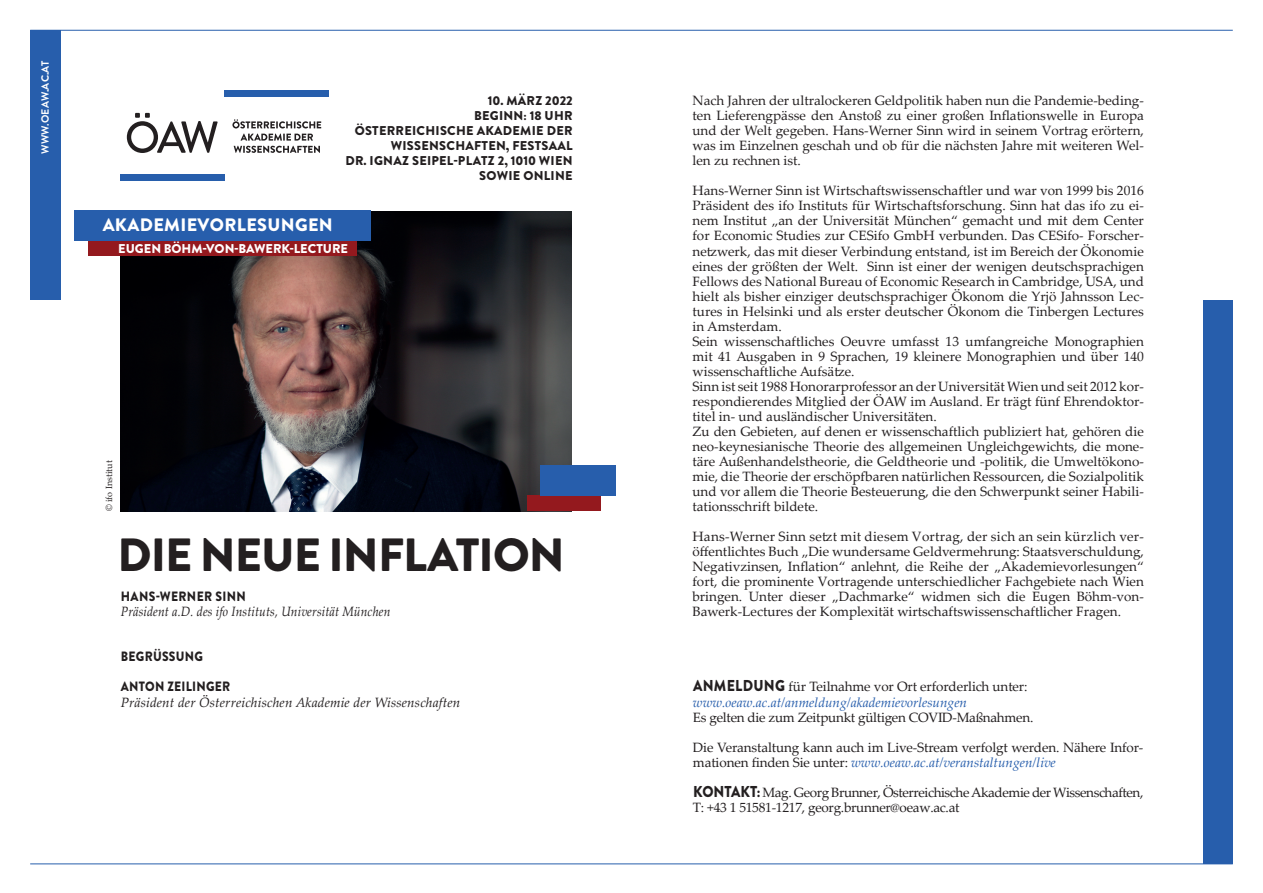
<style>
.page{position:relative;width:1263px;height:893px;background:#fff}
.page>*{position:absolute;margin:0;border:0;box-sizing:border-box;transform-origin:0 0}
.t1{font:900 46.5px "Brandon Grotesque";letter-spacing:-.02em;color:#231f20}
.t2{font:900 18px "Brandon Grotesque";letter-spacing:.02em;color:#fff}
.t3{font:13.5px/15px "Palatino Linotype";color:#231f20}
.t4{font:13.5px/15px "Palatino Linotype";letter-spacing:-.03em;color:#231f20}
.t5{font:italic 13.5px/15px "Palatino Linotype";color:#275eac}
.t6{font:italic 13.5px "Palatino Linotype";letter-spacing:.01em;color:#231f20}
.t7{font:13.5px "Palatino Linotype";letter-spacing:-.02em;color:#231f20}
.t8{font:italic 13.5px "Palatino Linotype";letter-spacing:.01em;color:#231f20;scale:.9 1}
.t9{font:900 13.5px "Brandon Grotesque";letter-spacing:.02em;color:#231f20;scale:.9 1}
.t10{font:900 12.75px/15px "Brandon Grotesque";letter-spacing:.02em;color:#231f20;text-align:right}
.t11{font:900 12.75px "Brandon Grotesque";color:#fff}
.t12{font:700 10.5px "Brandon Grotesque";letter-spacing:.02em;color:#fff}
.t13{font:9px "Palatino Linotype";color:#231f20}
.s1{font-family:"Brandon Grotesque";font-weight:900;font-style:normal;font-size:15.75px;color:#231f20}
.s2{font-style:normal;color:#231f20}
.s3{font-style:italic;color:#275eac}
.s4{font-family:"Brandon Grotesque";font-weight:900;font-size:15.75px}
</style>
<div class="page">
<div style="left:30px;top:30px;width:30px;height:270px;background:#275eac"></div>
<hr style="left:30px;top:30px;width:1203px;height:1px;background:#275eac">
<div style="left:1203px;top:300px;width:30px;height:564px;background:#275eac"></div>
<hr style="left:30px;top:864px;width:1203px;height:1px;background:#275eac">
<div style="left:120px;top:174px;width:105px;height:7px;background:#275eac"></div>
<div style="left:225px;top:90px;width:104px;height:7px;background:#275eac"></div>
<svg style="left:127px;top:113px;width:91px;height:40px"></svg>
<svg style="left:232px;top:119px;width:89px;height:9px"></svg>
<svg style="left:234px;top:134px;width:86px;height:19px"></svg>
<img style="left:121px;top:211px;width:450px;height:300px">
<div style="left:88px;top:240px;width:269px;height:16px;background:#94191e"></div>
<div style="left:74px;top:210px;width:297px;height:30px;background:#275eac"></div>
<div style="left:528px;top:495px;width:73px;height:16px;background:#94191e"></div>
<div style="left:540px;top:465px;width:75px;height:31px;background:#275eac"></div>
<p class="t12" style="left:38px;top:154px;width:95px;rotate:-90deg">WWW.OEAW.AC.AT</p>
<p class="t10" style="left:345px;top:93px;width:229px">10. MÄRZ 2022<br>BEGINN: 18 UHR<br>ÖSTERREICHISCHE AKADEMIE DER<br>WISSENSCHAFTEN, FESTSAAL<br>DR. IGNAZ SEIPEL-PLATZ 2, 1010 WIEN<br>SOWIE ONLINE</p>
<h2 class="t2" style="left:103px;top:212px;width:232px">AKADEMIEVORLESUNGEN</h2>
<p class="t11" style="left:118px;top:239px;width:231px">EUGEN BÖHM-VON-BAWERK-LECTURE</p>
<p class="t13" style="left:103px;top:511px;width:52px;rotate:-90deg">© ifo Institut</p>
<h1 class="t1" style="left:117px;top:522px;width:449px">DIE NEUE INFLATION</h1>
<p class="t9" style="left:121px;top:587px;width:140px">HANS-WERNER SINN</p>
<p class="t8" style="left:121px;top:602px;width:301px">Präsident a.D. des ifo Instituts, Universität München</p>
<p class="t9" style="left:121px;top:647px;width:93px">BEGRÜSSUNG</p>
<p class="t9" style="left:121px;top:677px;width:123px">ANTON ZEILINGER</p>
<p class="t6" style="left:121px;top:692px;width:341px">Präsident der Österreichischen Akademie der Wissenschaften</p>
<p class="t3" style="left:692px;top:93px;width:453px;text-align:justify">Nach Jahren der ultralockeren Geldpolitik haben nun die Pandemie-beding&shy;ten Lieferengpässe den Anstoß zu einer großen Inflationswelle in Europa und der Welt gegeben. Hans-Werner Sinn wird in seinem Vortrag erörtern, was im Einzelnen geschah und ob für die nächsten Jahre mit weiteren Wel&shy;len zu rechnen ist.</p>
<p class="t3" style="left:692px;top:183px;width:453px">Hans-Werner Sinn ist Wirtschaftswissenschaftler und war von 1999 bis 2016<br>Präsident des ifo Instituts für Wirtschaftsforschung. Sinn hat das ifo zu ei&shy;nem Institut „an der Universität München“ gemacht und mit dem Center for Economic Studies zur CESifo GmbH verbunden. Das CESifo- Forscher&shy;netzwerk, das mit dieser Verbindung entstand, ist im Bereich der Ökonomie eines der größten der Welt. Sinn ist einer der wenigen deutschsprachigen Fellows des National Bureau of Economic Research in Cambridge, USA, und hielt als bisher einziger deutschsprachiger Ökonom die Yrjö Jahnsson Lec&shy;tures in Helsinki und als erster deutscher Ökonom die Tinbergen Lectures in Amsterdam.<br>Sein wissenschaftliches Oeuvre umfasst 13 umfangreiche Monographien mit 41 Ausgaben in 9 Sprachen, 19 kleinere Monographien und über 140 wissenschaftliche Aufsätze.<br>Sinn ist seit 1988 Honorarprofessor an der Universität Wien und seit 2012 kor&shy;respondierendes Mitglied der ÖAW im Ausland. Er trägt fünf Ehrendoktor&shy;titel in- und ausländischer Universitäten.<br>Zu den Gebieten, auf denen er wissenschaftlich publiziert hat, gehören die neo-keynesianische Theorie des allgemeinen Ungleichgewichts, die mone&shy;täre Außenhandelstheorie, die Geldtheorie und -politik, die Umweltökono&shy;mie, die Theorie der erschöpfbaren natürlichen Ressourcen, die Sozialpolitik und vor allem die Theorie Besteuerung, die den Schwerpunkt seiner Habili&shy;tationsschrift bildete.</p>
<p class="t3" style="left:692px;top:528px;width:453px;text-align:justify">Hans-Werner Sinn setzt mit diesem Vortrag, der sich an sein kürzlich ver&shy;öffentlichtes Buch „Die wundersame Geldvermehrung: Staatsverschuldung, Negativzinsen, Inflation“ anlehnt, die Reihe der „Akademievorlesungen“ fort, die prominente Vortragende unterschiedlicher Fachgebiete nach Wien bringen. Unter dieser „Dachmarke“ widmen sich die Eugen Böhm-von-Bawerk-Lectures der Komplexität wirtschaftswissenschaftlicher Fragen.</p>
<p class="t5" style="left:693px;top:679px;width:336px"><span class="s1">ANMELDUNG</span> <span class="s2">für Teilnahme vor Ort erforderlich unter: </span>www.oeaw.ac.at/anmeldung/akademievorlesungen</p>
<p class="t7" style="left:693px;top:707px;width:342px">Es gelten die zum Zeitpunkt gültigen COVID-Maßnahmen.</p>
<p class="t3" style="left:693px;top:739px;width:452px">Die Veranstaltung kann auch im Live-Stream verfolgt werden. Nähere Infor&shy;mationen finden Sie unter: <span class="s3">www.oeaw.ac.at/veranstaltungen/live</span></p>
<p class="t4" style="left:693px;top:784px;width:452px"><span class="s4">KONTAKT:</span> Mag. Georg Brunner, Österreichische Akademie der Wissenschaften,<br>T: +43 1 51581-1217, georg.brunner@oeaw.ac.at</p>
</div>
